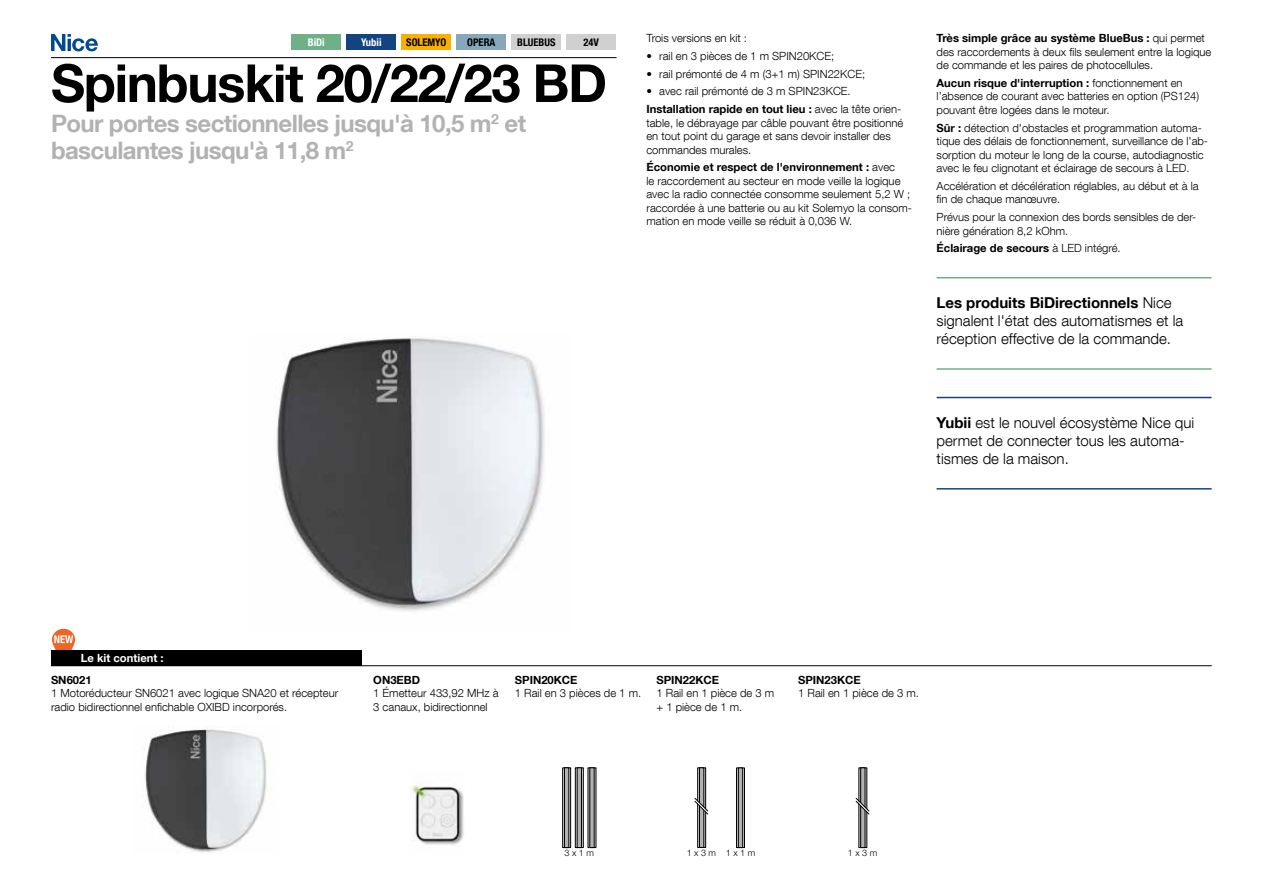
<style>
.page{position:relative;width:1263px;height:893px;background:#fff}
.page>*{position:absolute;margin:0;border:0;box-sizing:border-box;transform-origin:0 0}
.Nome_prodotto{font:700 52.5px "Helvetica Neue LT Com";letter-spacing:-.025em;color:#000}
.Descrizione{font:700 24px/27px "Helvetica Neue LT Com";letter-spacing:-.025em;color:#b3b2b2}
.Nota{font:300 15px/18px "Helvetica Neue LT Com";color:#000}
.Testo{font:300 11.25px/13.5px "Helvetica Neue LT Com";color:#000}
.Testo_bold{font:700 11.25px "Helvetica Neue LT Com";color:#000}
.Testo-2{font:700 11.25px "Helvetica Neue LT Com";color:#000}
.Titolo_rientro{font:700 11.25px "Helvetica Neue LT Com";color:#fff}
.Tipo1{font:700 condensed 10.5px "Helvetica Neue LT Pro";color:#000}
.Tipo3{font:700 condensed 10.5px "Helvetica Neue LT Pro";color:#000}
.Tipo6{font:700 condensed 10.5px "Helvetica Neue LT Pro";color:#fff}
.Tipo2{font:700 condensed 10.5px "Helvetica Neue LT Pro";color:#000}
.Tipo5{font:700 condensed 10.5px "Helvetica Neue LT Pro";color:#fff}
.t1{font:300 9px "Helvetica Neue LT Std";color:#000}
.s1{font-weight:700}
.s2{font-weight:300}
</style>
<div class="page">
<hr style="left:51px;top:57px;width:566px;height:1px;background:#000">
<svg style="left:51px;top:34px;width:47px;height:17px"></svg>
<img style="left:276px;top:337px;width:269px;height:274px">
<svg style="left:52px;top:629px;width:23px;height:33px"></svg>
<svg style="left:54px;top:635px;width:19px;height:8px"></svg>
<img style="left:144px;top:727px;width:123px;height:126px">
<img style="left:411px;top:784px;width:53px;height:61px">
<div style="left:562px;top:767px;width:9px;height:81px;border:1px solid #000"></div>
<div style="left:564px;top:768px;width:5px;height:79px;background:#b3b2b2"></div>
<div style="left:564px;top:768px;width:5px;height:80px;border:1px solid #000"></div>
<div style="left:575px;top:767px;width:9px;height:81px;border:1px solid #000"></div>
<hr style="left:577px;top:768px;width:4px;height:79px;background:#b3b2b2">
<div style="left:577px;top:768px;width:5px;height:80px;border:1px solid #000"></div>
<div style="left:588px;top:767px;width:8px;height:81px;border:1px solid #000"></div>
<div style="left:697px;top:767px;width:9px;height:81px;border:1px solid #000"></div>
<div style="left:699px;top:768px;width:5px;height:79px;background:#b3b2b2"></div>
<div style="left:699px;top:768px;width:5px;height:80px;border:1px solid #000"></div>
<svg style="left:694px;top:798px;width:14px;height:17px"></svg>
<div style="left:736px;top:768px;width:9px;height:80px;border:1px solid #000"></div>
<div style="left:738px;top:768px;width:5px;height:79px;background:#b3b2b2"></div>
<div style="left:738px;top:768px;width:5px;height:80px;border:1px solid #000"></div>
<hr style="left:861px;top:768px;width:4px;height:79px;background:#b3b2b2">
<div style="left:860px;top:768px;width:5px;height:80px;border:1px solid #000"></div>
<svg style="left:856px;top:798px;width:13px;height:17px"></svg>
<div style="left:292px;top:35px;width:49px;height:15px;background:#6fb086"></div>
<div style="left:347px;top:35px;width:49px;height:15px;background:#134381"></div>
<div style="left:402px;top:35px;width:49px;height:15px;background:#f9b000"></div>
<div style="left:457px;top:35px;width:49px;height:15px;background:#86a8ba"></div>
<div style="left:512px;top:35px;width:49px;height:15px;background:#d0d0d0"></div>
<div style="left:567px;top:35px;width:49px;height:15px;background:#d0d0d0"></div>
<hr style="left:936px;top:277px;width:275px;height:1px;background:#6fb086">
<hr style="left:936px;top:368px;width:275px;height:2px;background:#6fb086">
<hr style="left:936px;top:397px;width:275px;height:1px;background:#134381">
<hr style="left:936px;top:488px;width:275px;height:2px;background:#134381">
<div style="left:51px;top:651px;width:310px;height:15px;background:#000"></div>
<hr style="left:51px;top:665px;width:1161px;height:1px;background:#000">
<p class="Tipo5" style="left:308px;top:36px;width:18px">BiDi</p>
<p class="Tipo6" style="left:361px;top:36px;width:22px">Yubii</p>
<p class="Tipo3" style="left:406px;top:36px;width:42px">SOLEMYO</p>
<p class="Tipo2" style="left:467px;top:36px;width:30px">OPERA</p>
<p class="Tipo1" style="left:517px;top:36px;width:40px">BLUEBUS</p>
<p class="Tipo1" style="left:583px;top:36px;width:17px">24V</p>
<p class="Nome_prodotto" style="left:51px;top:50px;width:557px">Spinbuskit 20/22/23 BD</p>
<p class="Descrizione" style="left:51px;top:109px;width:477px">Pour portes sectionnelles jusqu'à 10,5 m<sup>2</sup> et basculantes jusqu'à 11,8 m<sup>2</sup></p>
<p class="Testo" style="left:646px;top:31px;width:102px">Trois versions en kit :</p>
<p class="Testo" style="left:646px;top:49px;width:189px">• rail en 3 pièces de 1 m SPIN20KCE;</p>
<p class="Testo" style="left:646px;top:67px;width:220px">• rail prémonté de 4 m (3+1 m) SPIN22KCE;</p>
<p class="Testo" style="left:646px;top:84px;width:206px">• avec rail prémonté de 3 m SPIN23KCE.</p>
<p class="Testo" style="left:646px;top:102px;width:258px"><span class="s1">Installation rapide en tout lieu :</span> avec la tête orien&shy;table, le débrayage par câble pouvant être positionné en tout point du garage et sans devoir installer des commandes murales.</p>
<p class="Testo" style="left:646px;top:160px;width:267px"><span class="s1">Économie et respect de l'environnement :</span> avec<br>le raccordement au secteur en mode veille la logique avec la radio connectée consomme seulement 5,2 W ; raccordée à une batterie ou au kit Solemyo la consom&shy;mation en mode veille se réduit à 0,036 W.</p>
<p class="Testo" style="left:936px;top:31px;width:276px"><span class="s1">Très simple grâce au système BlueBus :</span> qui permet des raccordements à deux fils seulement entre la logique de commande et les paires de photocellules.</p>
<p class="Testo" style="left:936px;top:76px;width:264px"><span class="s1">Aucun risque d'interruption :</span> fonctionnement en l’absence de courant avec batteries en option (PS124) pouvant être logées dans le moteur.</p>
<p class="Testo" style="left:936px;top:121px;width:273px"><span class="s1">Sûr :</span> détection d'obstacles et programmation automa&shy;tique des délais de fonctionnement, surveillance de l'ab&shy;sorption du moteur le long de la course, autodiagnostic avec le feu clignotant et éclairage de secours à LED.</p>
<p class="Testo" style="left:936px;top:179px;width:263px">Accélération et décélération réglables, au début et à la fin de chaque manœuvre.</p>
<p class="Testo" style="left:936px;top:210px;width:261px">Prévus pour la connexion des bords sensibles de der&shy;nière génération 8,2 kOhm.</p>
<p class="Testo-2" style="left:936px;top:241px;width:186px">Éclairage de secours <span class="s2">à LED intégré.</span></p>
<p class="Nota" style="left:936px;top:293px;width:248px"><span class="s1">Les produits BiDirectionnels</span> Nice signalent l'état des automatismes et la réception effective de la commande.</p>
<p class="Nota" style="left:936px;top:413px;width:259px"><span class="s1">Yubii</span> est le nouvel écosystème Nice qui permet de connecter tous les automa&shy;tismes de la maison.</p>
<p class="Titolo_rientro" style="left:81px;top:651px;width:84px">Le kit contient :</p>
<p class="Testo_bold" style="left:51px;top:672px;width:42px">SN6021</p>
<p class="Testo" style="left:51px;top:686px;width:289px">1 Motoréducteur SN6021 avec logique SNA20 et récepteur radio bidirectionnel enfichable OXIBD incorporés.</p>
<p class="Testo_bold" style="left:373px;top:672px;width:48px">ON3EBD</p>
<p class="Testo" style="left:373px;top:686px;width:127px">1 Émetteur 433,92 MHz à<br>3 canaux, bidirectionnel</p>
<p class="Testo_bold" style="left:515px;top:672px;width:64px">SPIN20KCE</p>
<p class="Testo" style="left:515px;top:686px;width:128px">1 Rail en 3 pièces de 1 m.</p>
<p class="Testo" style="left:656px;top:673px;width:119px"><span class="s1">SPIN22KCE<br></span>1 Rail en 1 pièce de 3 m + 1 pièce de 1 m.</p>
<p class="Testo_bold" style="left:798px;top:672px;width:64px">SPIN23KCE</p>
<p class="Testo" style="left:798px;top:686px;width:122px">1 Rail en 1 pièce de 3 m.</p>
<p class="t1" style="left:565px;top:848px;width:31px">3 x 1 m</p>
<p class="t1" style="left:687px;top:848px;width:70px">1 x 3 m 1 x 1 m</p>
<p class="t1" style="left:848px;top:848px;width:31px">1 x 3 m</p>
</div>
